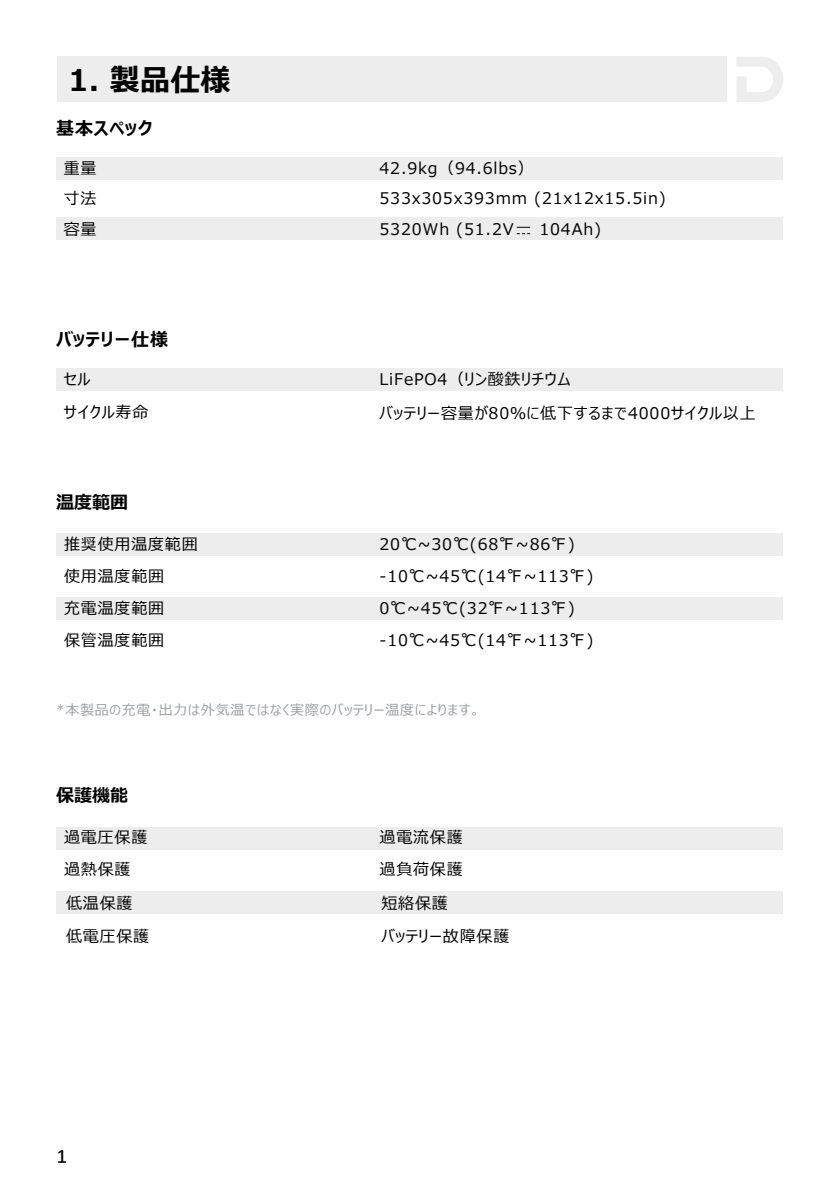
<style>
.page{position:relative;width:840px;height:1191px;background:#fff}
.page>*{position:absolute;margin:0;border:0;box-sizing:border-box;transform-origin:0 0}
.t1{font:700 30px "Meiryo UI";color:#030303}
.t2{font:700 18px "Meiryo UI";letter-spacing:.05em;color:#030303}
.t3{font:700 18px "Deng Xian";color:#030303}
.t4{font:16px/31.8px "Meiryo UI";letter-spacing:.05em;color:#030303}
.t5{font:14px "Meiryo UI";letter-spacing:.05em;color:#9d9fa3}
</style>
<div class="page">
<div style="left:57px;top:57px;width:669px;height:45px;background:#ededed"></div>
<svg style="left:736px;top:57px;width:46px;height:45px"></svg>
<div style="left:57px;top:827px;width:725px;height:23px;background:#ededed"></div>
<div style="left:57px;top:891px;width:725px;height:22px;background:#ededed"></div>
<div style="left:57px;top:368px;width:725px;height:23px;background:#ededed"></div>
<div style="left:57px;top:533px;width:725px;height:23px;background:#ededed"></div>
<div style="left:57px;top:597px;width:725px;height:23px;background:#ededed"></div>
<div style="left:57px;top:157px;width:725px;height:23px;background:#ededed"></div>
<div style="left:57px;top:217px;width:725px;height:22px;background:#ededed"></div>
<svg style="left:516px;top:227px;width:14px;height:7px"></svg>
<h1 class="t1" style="left:68px;top:59px;width:164px">1. 製品仕様</h1>
<p class="t2" style="left:56px;top:116px;width:98px">基本スペック</p>
<p class="t4" style="left:64px;top:154px;width:34px">重量</p>
<p class="t4" style="left:64px;top:183px;width:34px">寸法</p>
<p class="t4" style="left:64px;top:214px;width:34px">容量</p>
<p class="t2" style="left:56px;top:327px;width:113px">バッテリー仕様</p>
<p class="t4" style="left:379px;top:154px;width:156px">42.9kg（94.6lbs）</p>
<p class="t4" style="left:379px;top:183px;width:287px">533x305x393mm (21x12x15.5in)</p>
<p class="t4" style="left:379px;top:214px;width:136px">5320Wh (51.2V</p>
<p class="t4" style="left:539px;top:214px;width:63px">104Ah)</p>
<p class="t4" style="left:64px;top:364px;width:28px">セル</p>
<p class="t4" style="left:379px;top:363px;width:377px;line-height:33.8px">LiFePO4（リン酸鉄リチウム<br>バッテリー容量が80％に低下するまで4000サイクル以上</p>
<p class="t4" style="left:64px;top:397px;width:86px">サイクル寿命</p>
<p class="t2" style="left:56px;top:490px;width:73px">温度範囲</p>
<p class="t4" style="left:64px;top:529px;width:135px">推奨使用温度範囲使用温度範囲<br>充電温度範囲<br>保管温度範囲</p>
<p class="t4" style="left:379px;top:529px;width:215px">20℃~30℃(68℉~86℉) -10℃~45℃(14℉~113℉)<br>0℃~45℃(32℉~113℉) -10℃~45℃(14℉~113℉)</p>
<p class="t5" style="left:56px;top:700px;width:425px">*本製品の充電・出力は外気温ではなく実際のバッテリー温度によります。</p>
<p class="t2" style="left:56px;top:782px;width:73px">保護機能</p>
<p class="t4" style="left:64px;top:822px;width:85px">過電圧保護</p>
<p class="t4" style="left:379px;top:822px;width:85px">過電流保護</p>
<p class="t4" style="left:64px;top:854px;width:68px">過熱保護</p>
<p class="t4" style="left:379px;top:854px;width:85px">過負荷保護</p>
<p class="t4" style="left:66px;top:888px;width:68px">低温保護</p>
<p class="t4" style="left:381px;top:888px;width:68px">短絡保護</p>
<p class="t4" style="left:66px;top:921px;width:85px">低電圧保護</p>
<p class="t4" style="left:381px;top:921px;width:129px">バッテリー故障保護</p>
<p class="t3" style="left:57px;top:1144px;width:11px">1</p>
</div>
